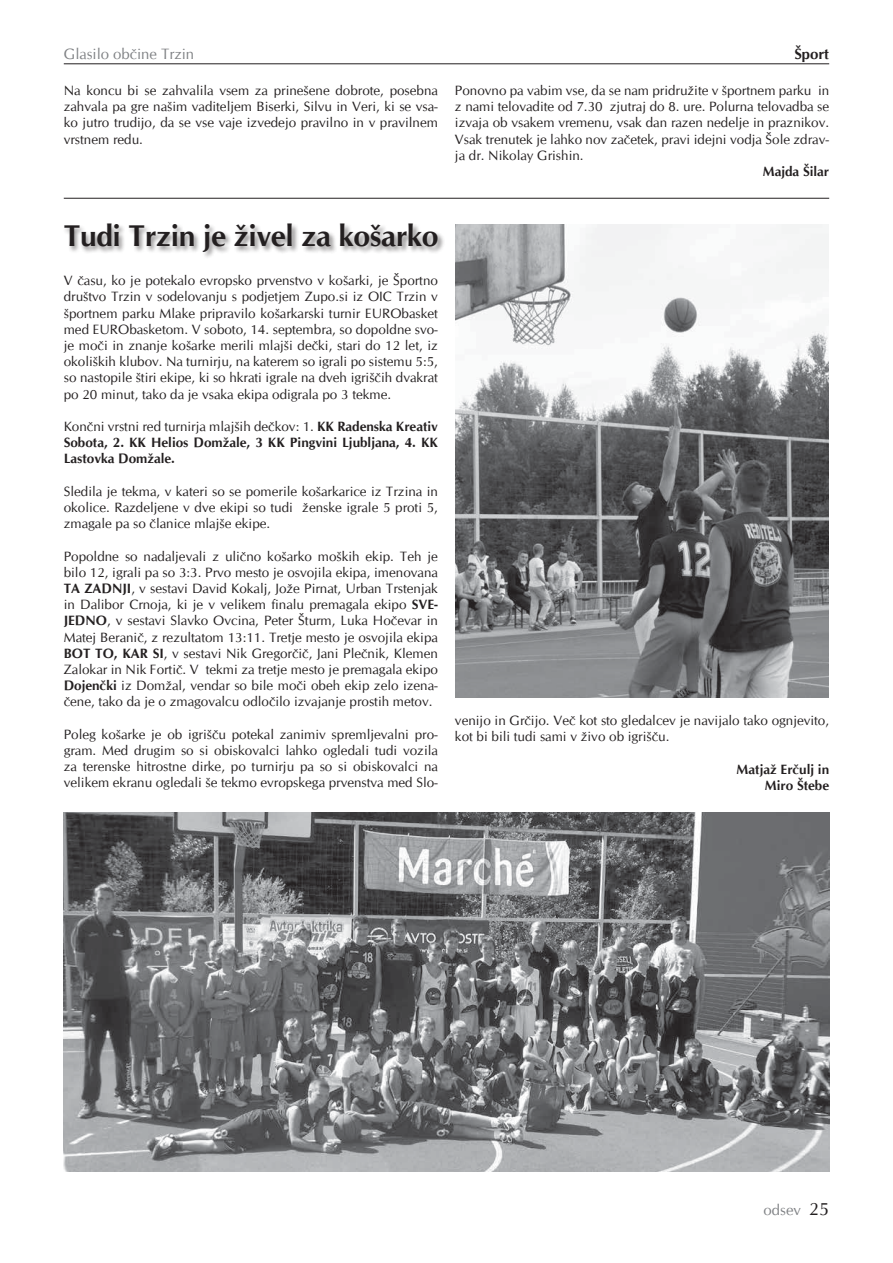
<style>
.page{position:relative;width:893px;height:1263px;background:#fff}
.page>*{position:absolute;margin:0;border:0;box-sizing:border-box;transform-origin:0 0}
.t1{font:700 30px "CG Omega";letter-spacing:-.01em;color:#231f20}
.t2{font:15px "CG Omega";color:#808285}
.t3{font:700 15px "CG Omega";color:#231f20}
.t4{font:13.5px/16.2px "CG Omega";color:#231f20;text-align:justify}
.t5{font:700 13.5px/16.2px "CG Omega";color:#231f20;text-align:justify}
.s1{font-weight:400}
.s2{font-weight:700}
.s3{font-size:18px;color:#231f20}
</style>
<div class="page">
<hr style="left:64px;top:63px;width:765px;height:1px;background:#231f20">
<hr style="left:64px;top:198px;width:765px;height:1px;background:#231f20">
<div style="left:63px;top:223px;width:382px;height:37px;background:#231f20;opacity:.5"></div>
<img style="left:455px;top:224px;width:374px;height:474px">
<img style="left:64px;top:812px;width:765px;height:360px">
<p class="t2" style="left:64px;top:45px;width:132px">Glasilo občine Trzin</p>
<p class="t3" style="left:794px;top:44px;width:36px">Šport</p>
<p class="t4" style="left:64px;top:83px;width:376px">Na koncu bi se zahvalila vsem za prinešene dobrote, posebna zahvala pa gre našim vaditeljem Biserki, Silvu in Veri, ki se vsa&shy;ko jutro trudijo, da se vse vaje izvedejo pravilno in v pravilnem vrstnem redu.</p>
<p class="t4" style="left:455px;top:83px;width:376px">Ponovno pa vabim vse, da se nam pridružite v športnem parku in z nami telovadite od 7.30 zjutraj do 8. ure. Polurna telovadba se izvaja ob vsakem vremenu, vsak dan razen nedelje in praznikov.<br>Vsak trenutek je lahko nov začetek, pravi idejni vodja Šole zdrav&shy;ja dr. Nikolay Grishin.</p>
<p class="t5" style="left:763px;top:163px;width:68px">Majda Šilar</p>
<h1 class="t1" style="left:64px;top:217px;width:376px">Tudi Trzin je živel za košarko</h1>
<p class="t4" style="left:64px;top:273px;width:376px">V času, ko je potekalo evropsko prvenstvo v košarki, je Športno društvo Trzin v sodelovanju s podjetjem Zupo.si iz OIC Trzin v športnem parku Mlake pripravilo košarkarski turnir EURObasket med EURObasketom. V soboto, 14. septembra, so dopoldne svo&shy;je moči in znanje košarke merili mlajši dečki, stari do 12 let, iz okoliških klubov. Na turnirju, na katerem so igrali po sistemu 5:5, so nastopile štiri ekipe, ki so hkrati igrale na dveh igriščih dvakrat po 20 minut, tako da je vsaka ekipa odigrala po 3 tekme.</p>
<p class="t5" style="left:64px;top:418px;width:376px"><span class="s1">Končni vrstni red turnirja mlajših dečkov: 1.</span> KK Radenska Kreativ Sobota, 2. KK Helios Domžale, 3 KK Pingvini Ljubljana, 4. KK Lastovka Domžale.</p>
<p class="t4" style="left:64px;top:483px;width:376px">Sledila je tekma, v kateri so se pomerile košarkarice iz Trzina in okolice. Razdeljene v dve ekipi so tudi ženske igrale 5 proti 5, zmagale pa so članice mlajše ekipe.</p>
<p class="t4" style="left:64px;top:548px;width:376px">Popoldne so nadaljevali z ulično košarko moških ekip. Teh je bilo 12, igrali pa so 3:3. Prvo mesto je osvojila ekipa, imenovana <span class="s2">TA ZADNJI</span>, v sestavi David Kokalj, Jože Pirnat, Urban Trstenjak in Dalibor Crnoja, ki je v velikem finalu premagala ekipo <span class="s2">SVE-JEDNO</span>, v sestavi Slavko Ovcina, Peter Šturm, Luka Hočevar in Matej Beranič, z rezultatom 13:11. Tretje mesto je osvojila ekipa <span class="s2">BOT TO, KAR SI</span>, v sestavi Nik Gregorčič, Jani Plečnik, Klemen Zalokar in Nik Fortič. V tekmi za tretje mesto je premagala ekipo <span class="s2">Dojenčki</span> iz Domžal, vendar so bile moči obeh ekip zelo izena&shy;čene, tako da je o zmagovalcu odločilo izvajanje prostih metov.</p>
<p class="t4" style="left:64px;top:726px;width:376px">Poleg košarke je ob igrišču potekal zanimiv spremljevalni pro&shy;gram. Med drugim so si obiskovalci lahko ogledali tudi vozila za terenske hitrostne dirke, po turnirju pa so si obiskovalci na velikem ekranu ogledali še tekmo evropskega prvenstva med Slo-</p>
<p class="t4" style="left:455px;top:712px;width:376px">venijo in Grčijo. Več kot sto gledalcev je navijalo tako ognjevito, kot bi bili tudi sami v živo ob igrišču.</p>
<p class="t5" style="left:737px;top:761px;width:94px;text-align:right">Matjaž Erčulj in<br>Miro Štebe</p>
<p class="t2" style="left:764px;top:1201px;width:67px">odsev <span class="s3">25</span></p>
</div>
